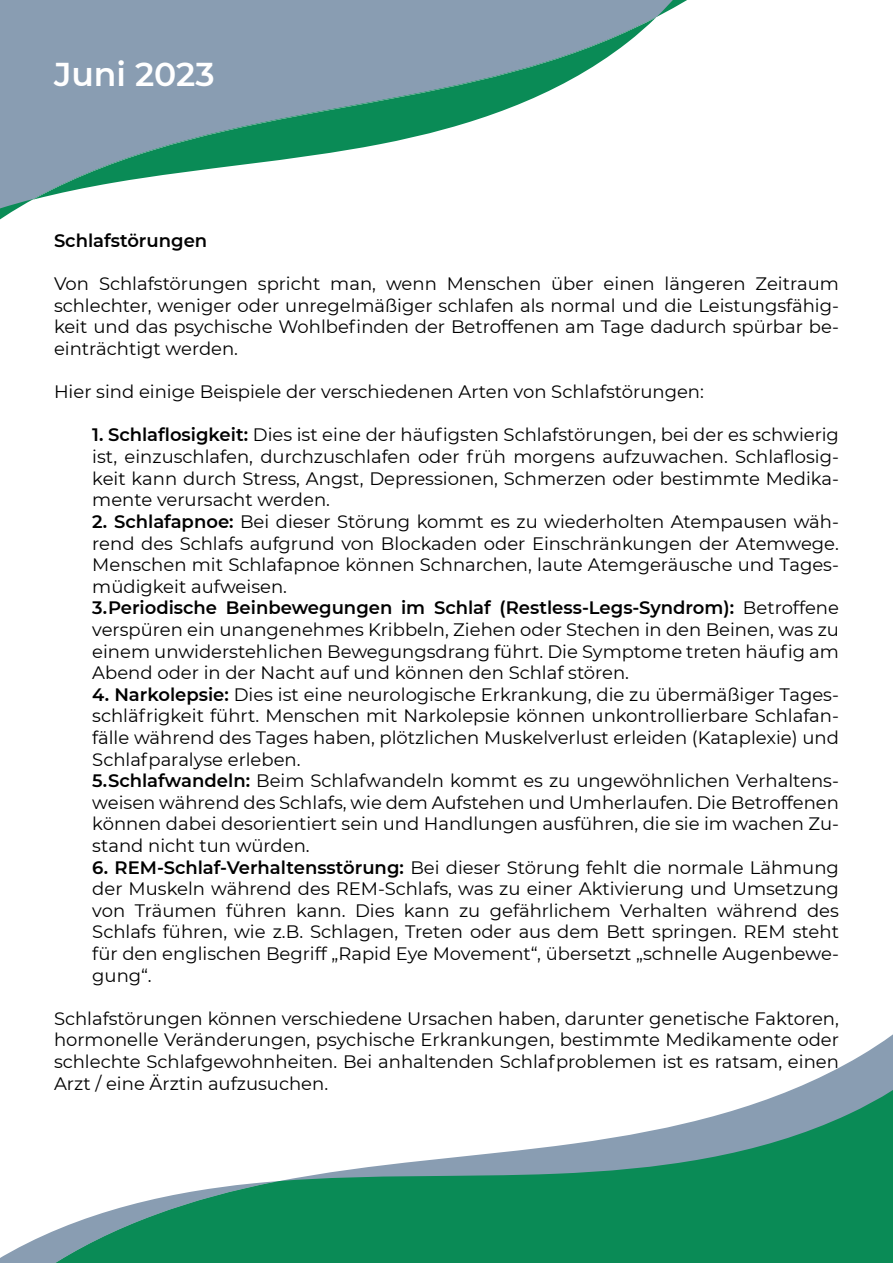
<style>
.page{position:relative;width:893px;height:1263px;background:#fff}
.page>*{position:absolute;margin:0;border:0;box-sizing:border-box;transform-origin:0 0}
.t1{font:600 33px "Montserrat";color:#fff}
.t2{font:18px/21.6px "Montserrat";color:#000;text-align:justify}
.t3{font:600 18px "Montserrat";color:#000}
.s1{font-weight:600}
</style>
<div class="page">
<svg style="left:0;top:1235px;width:44px;height:28px"></svg>
<svg style="left:44px;top:1061px;width:849px;height:202px"></svg>
<svg style="left:0;top:0;width:687px;height:220px"></svg>
<div style="left:54px;top:54px;width:310px;height:37px;background:#899db2"></div>
<h1 class="t1" style="left:54px;top:51px;width:162px">Juni 2023</h1>
<p class="t3" style="left:54px;top:228px;width:155px">Schlafstörungen</p>
<p class="t2" style="left:54px;top:272px;width:786px">Von Schlafstörungen spricht man, wenn Menschen über einen längeren Zeitraum schlechter, weniger oder unregelmäßiger schlafen als normal und die Leistungsfähig&shy;keit und das psychische Wohlbefinden der Betroffenen am Tage dadurch spürbar be&shy;einträchtigt werden.</p>
<p class="t2" style="left:54px;top:380px;width:651px">Hier sind einige Beispiele der verschiedenen Arten von Schlafstörungen:</p>
<p class="t2" style="left:92px;top:424px;width:748px"><span class="s1">1. Schlaflosigkeit:</span> Dies ist eine der häufigsten Schlafstörungen, bei der es schwierig ist, einzuschlafen, durchzuschlafen oder früh morgens aufzuwachen. Schlaflosig&shy;keit kann durch Stress, Angst, Depressionen, Schmerzen oder bestimmte Medika&shy;mente verursacht werden.</p>
<p class="t2" style="left:92px;top:510px;width:748px;text-align:left"><span class="s1">2. Schlafapnoe:</span> Bei dieser Störung kommt es zu wiederholten Atempausen wäh&shy;rend des Schlafs aufgrund von Blockaden oder Einschränkungen der Atemwege.<br>Menschen mit Schlafapnoe können Schnarchen, laute Atemgeräusche und Tages&shy;müdigkeit aufweisen.<br><span class="s1">3.Periodische Beinbewegungen im Schlaf (Restless-Legs-Syndrom):</span> Betroffene verspüren ein unangenehmes Kribbeln, Ziehen oder Stechen in den Beinen, was zu einem unwiderstehlichen Bewegungsdrang führt. Die Symptome treten häufig am Abend oder in der Nacht auf und können den Schlaf stören.</p>
<p class="t2" style="left:92px;top:683px;width:748px;text-align:left"><span class="s1">4. Narkolepsie:</span> Dies ist eine neurologische Erkrankung, die zu übermäßiger Tages&shy;schläfrigkeit führt. Menschen mit Narkolepsie können unkontrollierbare Schlafan&shy;fälle während des Tages haben, plötzlichen Muskelverlust erleiden (Kataplexie) und Schlafparalyse erleben.<br><span class="s1">5.Schlafwandeln:</span> Beim Schlafwandeln kommt es zu ungewöhnlichen Verhaltens&shy;weisen während des Schlafs, wie dem Aufstehen und Umherlaufen. Die Betroffenen können dabei desorientiert sein und Handlungen ausführen, die sie im wachen Zu&shy;stand nicht tun würden.</p>
<p class="t2" style="left:92px;top:856px;width:748px"><span class="s1">6. REM-Schlaf-Verhaltensstörung:</span> Bei dieser Störung fehlt die normale Lähmung der Muskeln während des REM-Schlafs, was zu einer Aktivierung und Umsetzung von Träumen führen kann. Dies kann zu gefährlichem Verhalten während des Schlafs führen, wie z.B. Schlagen, Treten oder aus dem Bett springen. REM steht für den englischen Begriff „Rapid Eye Movement“, übersetzt „schnelle Augenbewe&shy;gung“.</p>
<p class="t2" style="left:54px;top:1007px;width:786px">Schlafstörungen können verschiedene Ursachen haben, darunter genetische Faktoren, hormonelle Veränderungen, psychische Erkrankungen, bestimmte Medikamente oder schlechte Schlafgewohnheiten. Bei anhaltenden Schlafproblemen ist es ratsam, einen Arzt / eine Ärztin aufzusuchen.</p>
</div>
